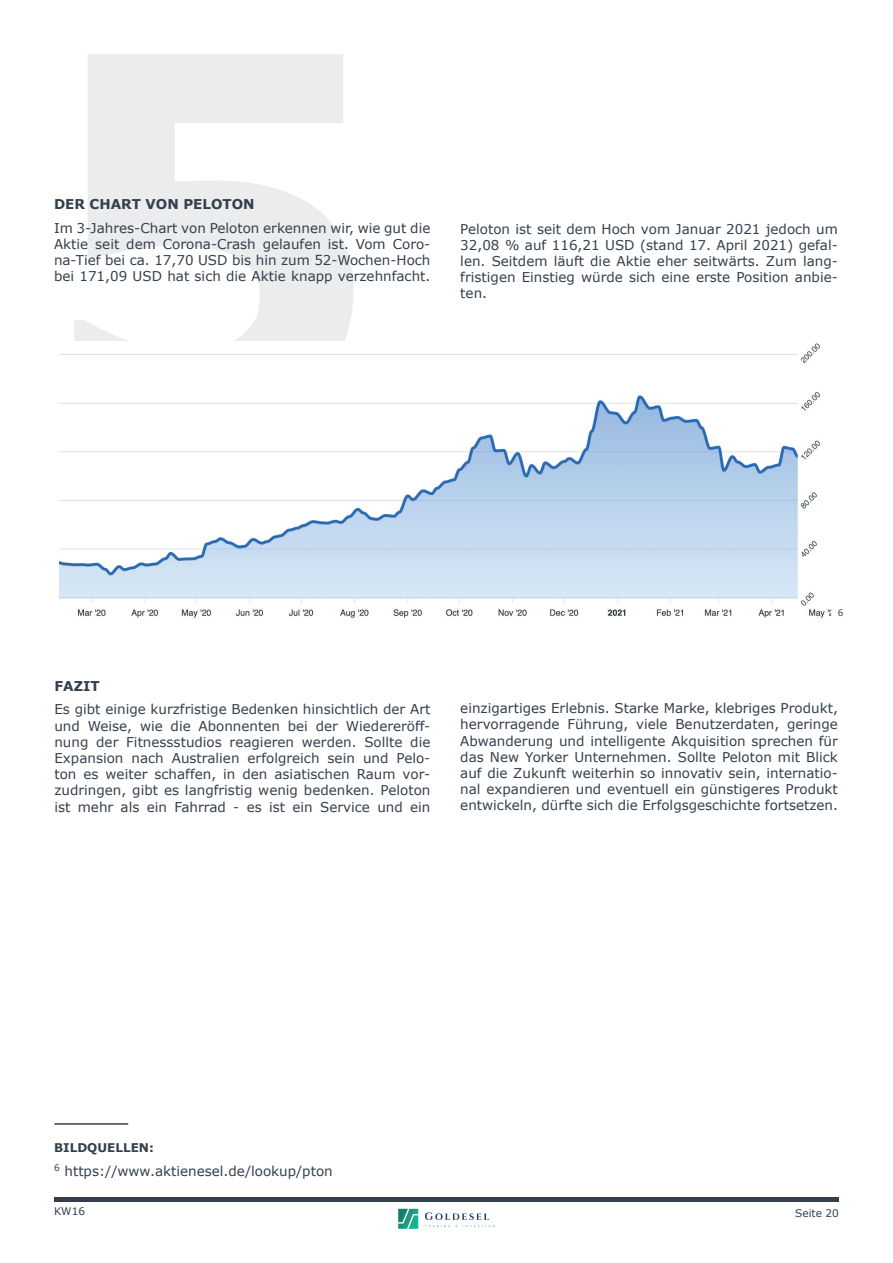
<style>
.page{position:relative;width:893px;height:1263px;background:#fff}
.page>*{position:absolute;margin:0;border:0;box-sizing:border-box;transform-origin:0 0}
.t1{font:700 494.1px "Verdana";color:#343f4c}
.t2{font:13.5px/16.2px "Verdana";color:#343f4c;text-align:justify}
.t3{font:700 13.5px "Verdana";color:#343f4c}
.t4{font:700 12px "Verdana";color:#343f4c}
.t5{font:10.5px "Verdana";color:#343f4c}
.t6{font:9px "Verdana";color:#343f4c}
</style>
<div class="page">
<hr style="left:54px;top:1197px;width:785px;height:4px;background:#343f4c">
<svg style="left:398px;top:1209px;width:20px;height:20px"></svg>
<svg style="left:425px;top:1212px;width:70px;height:15px"></svg>
<img style="left:59px;top:343px;width:773px;height:275px">
<hr style="left:54px;top:1123px;width:74px;height:2px;background:#343f4c">
<h1 class="t1" style="left:35px;top:-88px;width:353px">5</h1>
<p class="t3" style="left:54px;top:195px;width:202px">DER CHART VON PELOTON</p>
<p class="t2" style="left:54px;top:220px;width:378px">Im 3-Jahres-Chart von Peloton erkennen wir, wie gut die Aktie seit dem Corona-Crash gelaufen ist. Vom Coro&shy;na-Tief bei ca. 17,70 USD bis hin zum 52-Wochen-Hoch bei 171,09 USD hat sich die Aktie knapp verzehnfacht.</p>
<p class="t2" style="left:460px;top:221px;width:379px">Peloton ist seit dem Hoch vom Januar 2021 jedoch um 32,08 % auf 116,21 USD (stand 17. April 2021) gefal&shy;len. Seitdem läuft die Aktie eher seitwärts. Zum lang&shy;fristigen Einstieg würde sich eine erste Position anbie&shy;ten.</p>
<p class="t6" style="left:838px;top:607px;width:7px">6</p>
<p class="t3" style="left:54px;top:677px;width:47px">FAZIT</p>
<p class="t2" style="left:54px;top:702px;width:377px">Es gibt einige kurzfristige Bedenken hinsichtlich der Art und Weise, wie die Abonnenten bei der Wiedereröff&shy;nung der Fitnessstudios reagieren werden. Sollte die Expansion nach Australien erfolgreich sein und Pelo&shy;ton es weiter schaffen, in den asiatischen Raum vor&shy;zudringen, gibt es langfristig wenig bedenken. Peloton ist mehr als ein Fahrrad - es ist ein Service und ein</p>
<p class="t2" style="left:460px;top:700px;width:379px">einzigartiges Erlebnis. Starke Marke, klebriges Produkt, hervorragende Führung, viele Benutzerdaten, geringe Abwanderung und intelligente Akquisition sprechen für das New Yorker Unternehmen. Sollte Peloton mit Blick auf die Zukunft weiterhin so innovativ sein, internatio&shy;nal expandieren und eventuell ein günstigeres Produkt entwickeln, dürfte sich die Erfolgsgeschichte fortsetzen.</p>
<p class="t4" style="left:54px;top:1139px;width:101px">BILDQUELLEN:</p>
<p class="t2" style="left:54px;top:1163px;width:280px"><sup>6</sup> https://www.aktienesel.de/lookup/pton</p>
<p class="t5" style="left:54px;top:1205px;width:33px">KW16</p>
<p class="t5" style="left:795px;top:1206px;width:45px">Seite 20</p>
</div>
